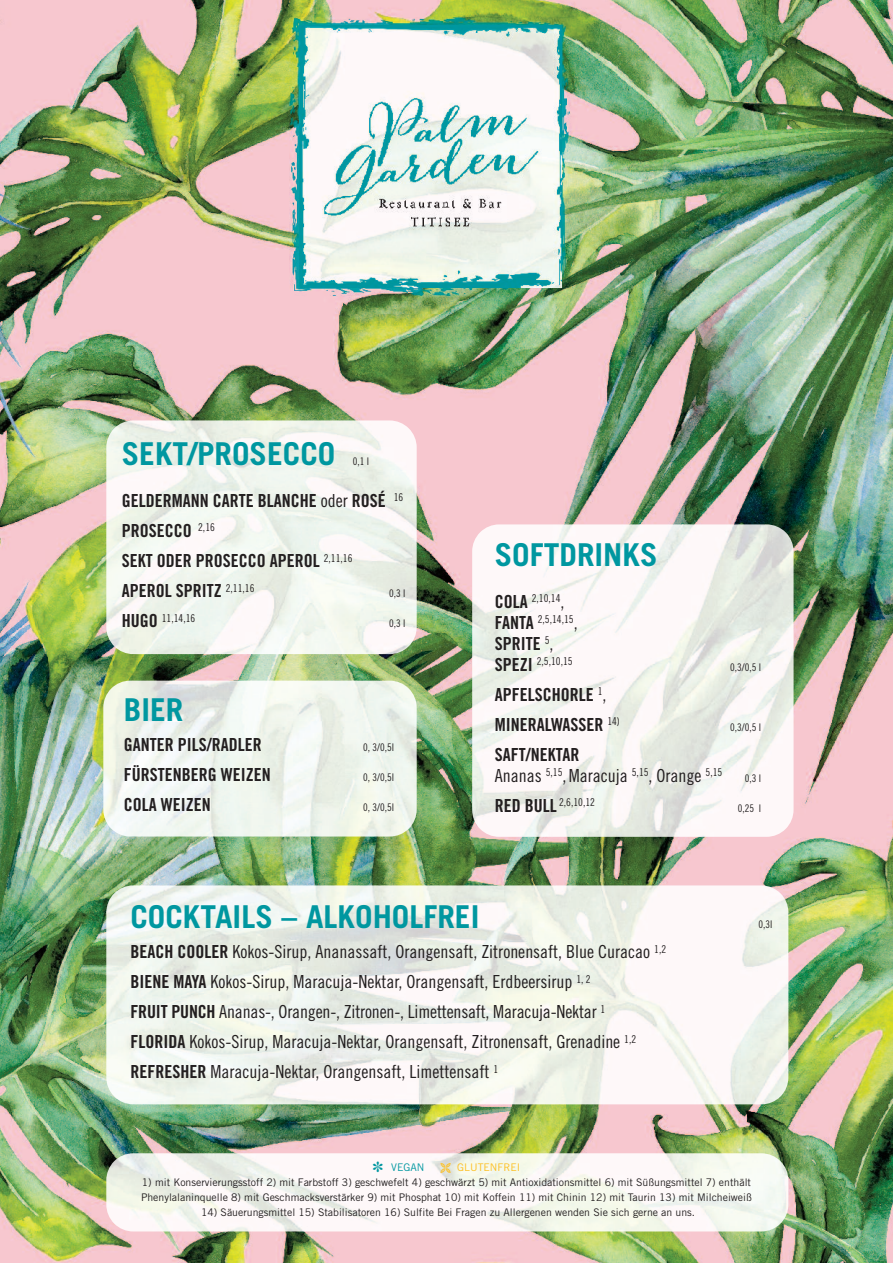
<style>
.page{position:relative;width:893px;height:1263px;background:#fff}
.page>*{position:absolute;margin:0;border:0;box-sizing:border-box;transform-origin:0 0}
.t1{font:700 31.5px "Trade Gothic LT";color:#0097a0}
.t2{font:18px/30px "Trade Gothic Cond Eighteen";color:#231f20}
.t3{font:18px/30px "Trade Gothic Bold Cond Twenty";color:#231f20}
.t4{font:10.8px/21px "Trade Gothic Cond Eighteen";color:#231f20}
.t5{font:10.5px/15px "Trade Gothic LT";color:#231f20}
.t6{font:10.5px "Trade Gothic Cond Eighteen";color:#231f20}
.t7{font:10.5px "Trade Gothic LT";color:#fdbf21}
.t8{font:10.5px "Trade Gothic LT";color:#0097a0}
.s1{font-family:"Trade Gothic Cond Eighteen"}
.s2{font-family:"Trade Gothic Bold Cond Twenty";font-size:18px}
.s3{font-size:18px}
.s4{font-family:"Trade Gothic Bold Cond Twenty"}
</style>
<div class="page">
<img style="left:0;top:0;width:893px;height:1263px">
<img style="left:289px;top:17px;width:296px;height:297px">
<img style="left:299px;top:26px;width:262px;height:261px">
<img style="left:106px;top:420px;width:311px;height:234px">
<img style="left:106px;top:885px;width:682px;height:219px">
<img style="left:103px;top:681px;width:314px;height:155px">
<img style="left:106px;top:1153px;width:682px;height:78px">
<img style="left:472px;top:524px;width:322px;height:313px">
<svg style="left:441px;top:1162px;width:10px;height:11px"></svg>
<h1 class="t1" style="left:122px;top:435px;width:215px">SEKT/PROSECCO</h1>
<p class="t6" style="left:353px;top:458px;width:18px">0,1 l</p>
<p class="t3" style="left:122px;top:487px;width:283px">GELDERMANN CARTE BLANCHE <span class="s1">oder</span> ROSÉ <sup>16<br></sup>PROSECCO <sup>2,16<br></sup>SEKT ODER PROSECCO APEROL <sup>2,11,16<br></sup>APEROL SPRITZ <sup>2,11,16</sup></p>
<p class="t6" style="left:389px;top:590px;width:18px">0,3 l</p>
<p class="t4" style="left:122px;top:608px;width:75px"><span class="s2">HUGO</span> 11,14,16</p>
<p class="t6" style="left:389px;top:620px;width:18px">0,3 l</p>
<h1 class="t1" style="left:124px;top:691px;width:61px">BIER</h1>
<p class="t3" style="left:124px;top:731px;width:139px">GANTER PILS/RADLER</p>
<p class="t6" style="left:363px;top:744px;width:32px">0, 3/0,5l</p>
<p class="t3" style="left:124px;top:761px;width:148px">FÜRSTENBERG WEIZEN</p>
<p class="t6" style="left:363px;top:774px;width:32px">0, 3/0,5l</p>
<p class="t3" style="left:124px;top:791px;width:88px">COLA WEIZEN</p>
<p class="t6" style="left:363px;top:804px;width:32px">0, 3/0,5l</p>
<h1 class="t1" style="left:495px;top:535px;width:164px">SOFTDRINKS</h1>
<p class="t4" style="left:495px;top:588px;width:84px"><span class="s2">COLA</span> 2,10,14<span class="s3">,<br></span><span class="s2">FANTA</span> 2,5,14,15<span class="s3">,</span></p>
<p class="t3" style="left:495px;top:630px;width:60px">SPRITE <sup>5</sup><span class="s1">,</span></p>
<p class="t4" style="left:495px;top:651px;width:79px"><span class="s2">SPEZI</span> 2,5,10,15</p>
<p class="t6" style="left:730px;top:663px;width:32px">0,3/0,5 l</p>
<p class="t3" style="left:495px;top:681px;width:127px">APFELSCHORLE <sup>1</sup><span class="s1">,<br></span>MINERALWASSER <sup>14)</sup></p>
<p class="t6" style="left:730px;top:723px;width:32px">0,3/0,5 l</p>
<p class="t3" style="left:495px;top:741px;width:86px">SAFT/NEKTAR</p>
<p class="t2" style="left:495px;top:762px;width:229px">Ananas <sup>5,15</sup>,Maracuja <sup>5,15</sup>, Orange <sup>5,15</sup></p>
<p class="t6" style="left:745px;top:774px;width:18px">0,3 l</p>
<p class="t4" style="left:495px;top:792px;width:102px"><span class="s2">RED BULL</span> 2,6,10,12</p>
<p class="t6" style="left:738px;top:804px;width:25px">0,25 l</p>
<h1 class="t1" style="left:130px;top:898px;width:350px">COCKTAILS – ALKOHOLFREI</h1>
<p class="t6" style="left:758px;top:921px;width:15px">0,3l</p>
<p class="t2" style="left:130px;top:938px;width:537px"><span class="s4">BEACH COOLER</span> Kokos-Sirup, Ananassaft, Orangensaft, Zitronensaft, Blue Curacao <sup>1,2<br></sup><span class="s4">BIENE MAYA</span> Kokos-Sirup, Maracuja-Nektar, Orangensaft, Erdbeersirup <sup>1,</sup> <sup>2<br></sup><span class="s4">FRUIT PUNCH</span> Ananas-, Orangen-, Zitronen-, Limettensaft, Maracuja-Nektar <sup>1<br></sup><span class="s4">FLORIDA</span> Kokos-Sirup, Maracuja-Nektar, Orangensaft, Zitronensaft, Grenadine <sup>1,2<br></sup><span class="s4">REFRESHER</span> Maracuja-Nektar, Orangensaft, Limettensaft <sup>1</sup></p>
<p class="t8" style="left:373px;top:1160px;width:53px">✽ VEGAN</p>
<p class="t7" style="left:457px;top:1160px;width:65px">GLUTENFREI</p>
<p class="t5" style="left:141px;top:1174px;width:612px">1) mit Konservierungsstoff 2) mit Farbstoff 3) geschwefelt 4) geschwärzt 5) mit Antioxidationsmittel 6) mit Süßungsmittel 7) enthält<br>Phenylalaninquelle 8) mit Geschmacksverstärker 9) mit Phosphat 10) mit Koffein 11) mit Chinin 12) mit Taurin 13) mit Milcheiweiß</p>
<p class="t5" style="left:201px;top:1204px;width:496px">14) Säuerungsmittel 15) Stabilisatoren 16) Sulfite Bei Fragen zu Allergenen wenden Sie sich gerne an uns.</p>
</div>
